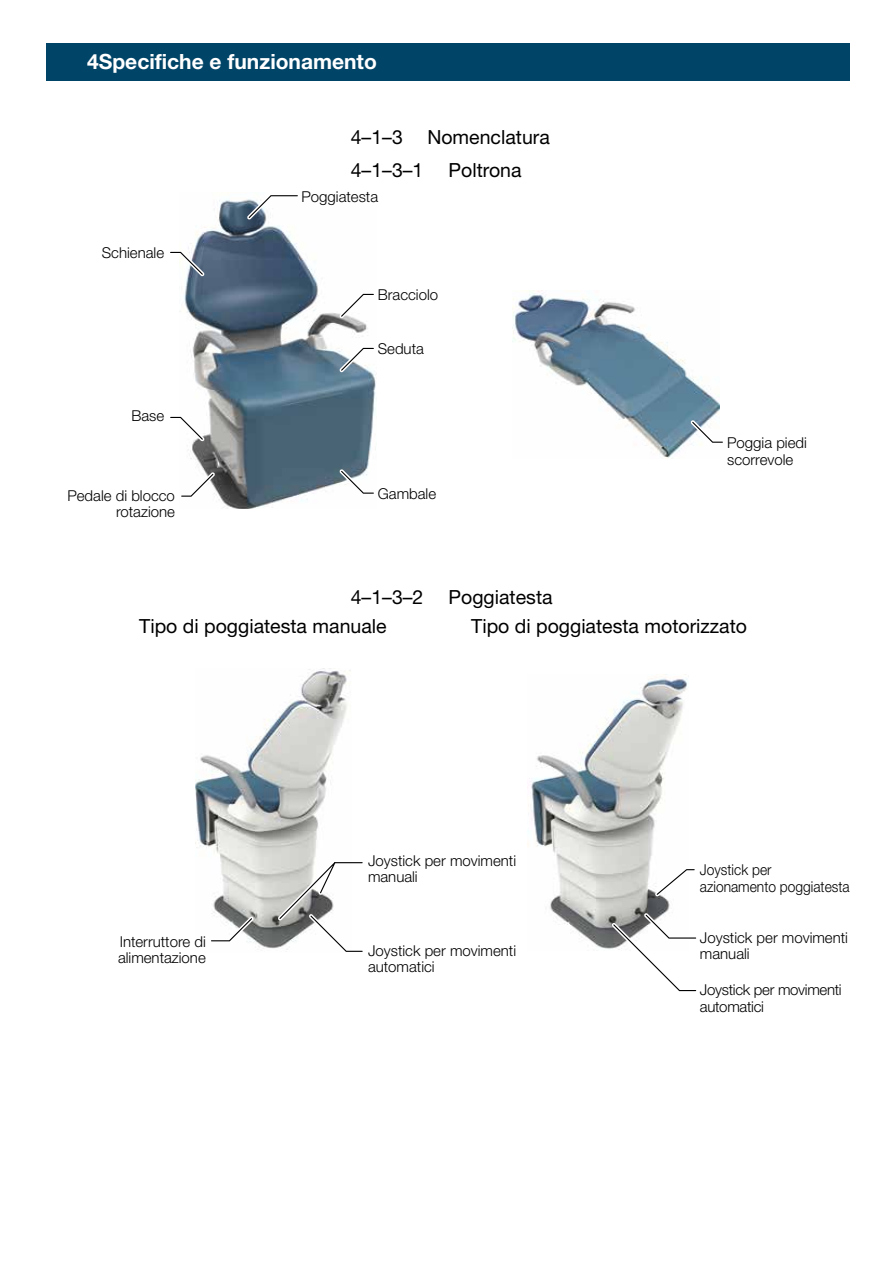
<style>
.page{position:relative;width:893px;height:1263px;background:#fff}
.page>*{position:absolute;margin:0;border:0;box-sizing:border-box;transform-origin:0 0}
.t1{font:21px "Helvetica Neue LT Pro Bd 2";color:#fff}
.t2{font:19.5px "Helvetica Neue LT Pro";color:#000}
.t3{font:300 15px/16.5px "Helvetica Neue LT Pro";color:#000}
.t4{font:300 15px/16.5px "Helvetica Neue LT Pro";color:#000;scale:.92 1}
.t5{font:300 15px/16.5px "Helvetica Neue LT Pro";letter-spacing:-.02em;color:#000}
</style>
<div class="page">
<div style="left:47px;top:43px;width:803px;height:38px;background:#004467"></div>
<img style="left:513px;top:290px;width:207px;height:168px">
<img style="left:184px;top:200px;width:193px;height:309px">
<svg style="left:247px;top:195px;width:52px;height:24px"></svg>
<svg style="left:339px;top:292px;width:36px;height:26px"></svg>
<svg style="left:339px;top:346px;width:36px;height:26px"></svg>
<svg style="left:170px;top:250px;width:35px;height:26px"></svg>
<svg style="left:339px;top:469px;width:36px;height:26px"></svg>
<svg style="left:181px;top:472px;width:34px;height:26px"></svg>
<svg style="left:170px;top:415px;width:34px;height:26px"></svg>
<svg style="left:690px;top:420px;width:33px;height:24px"></svg>
<img style="left:528px;top:676px;width:160px;height:273px">
<img style="left:195px;top:668px;width:156px;height:281px">
<svg style="left:278px;top:861px;width:85px;height:91px"></svg>
<svg style="left:209px;top:917px;width:45px;height:26px"></svg>
<svg style="left:612px;top:913px;width:85px;height:79px"></svg>
<svg style="left:655px;top:868px;width:40px;height:28px"></svg>
<h1 class="t1" style="left:87px;top:48px;width:291px">4Specifiche e funzionamento</h1>
<h2 class="t2" style="left:351px;top:125px;width:54px">4–1–3</h2>
<h2 class="t2" style="left:427px;top:125px;width:124px">Nomenclatura</h2>
<h2 class="t2" style="left:351px;top:158px;width:74px">4–1–3–1</h2>
<h2 class="t2" style="left:449px;top:158px;width:74px">Poltrona</h2>
<p class="t3" style="left:102px;top:244px;width:64px">Schienale</p>
<p class="t3" style="left:131px;top:407px;width:34px">Base</p>
<p class="t3" style="left:67px;top:487px;width:109px;text-align:right">Pedale di blocco rotazione</p>
<p class="t3" style="left:301px;top:188px;width:78px">Poggiatesta</p>
<p class="t3" style="left:378px;top:286px;width:62px">Bracciolo</p>
<p class="t3" style="left:378px;top:340px;width:48px">Seduta</p>
<p class="t3" style="left:378px;top:485px;width:60px">Gambale</p>
<h2 class="t2" style="left:351px;top:585px;width:74px">4–1–3–2</h2>
<h2 class="t2" style="left:449px;top:585px;width:105px">Poggiatesta</h2>
<p class="t3" style="left:727px;top:435px;width:81px">Poggia piedi scorrevole</p>
<h2 class="t2" style="left:139px;top:614px;width:249px">Tipo di poggiatesta manuale</h2>
<h2 class="t2" style="left:471px;top:614px;width:277px">Tipo di poggiatesta motorizzato</h2>
<p class="t3" style="left:368px;top:852px;width:150px">Joystick per movimenti manuali</p>
<p class="t4" style="left:700px;top:861px;width:164px">Joystick per azionamento poggiatesta</p>
<p class="t3" style="left:118px;top:933px;width:89px">Interruttore di alimentazione</p>
<p class="t3" style="left:700px;top:929px;width:150px">Joystick per movimenti manuali</p>
<p class="t5" style="left:700px;top:981px;width:143px">Joystick per movimenti automatici</p>
<p class="t3" style="left:368px;top:942px;width:150px">Joystick per movimenti automatici</p>
</div>
